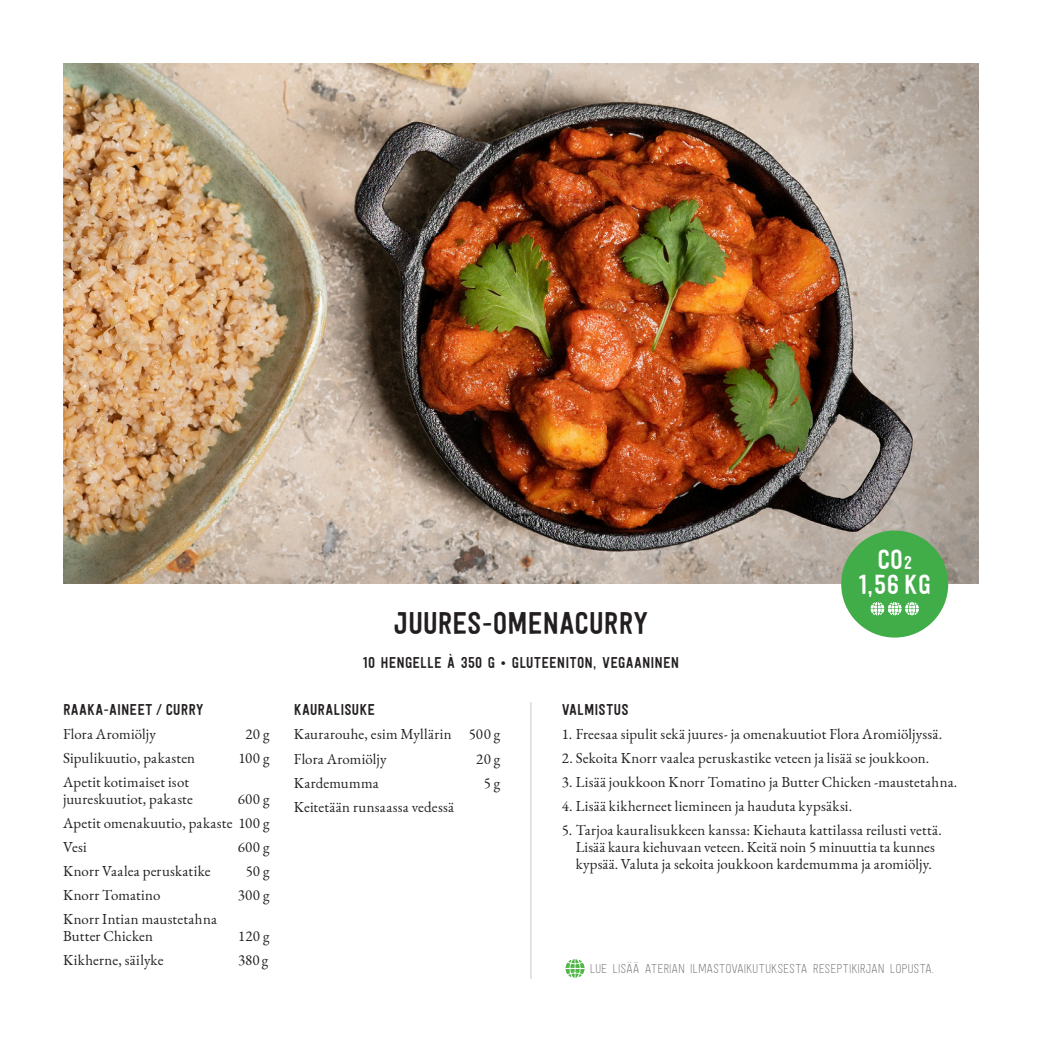
<style>
.page{position:relative;width:1042px;height:1042px;background:#fff}
.page>*{position:absolute;margin:0;border:0;box-sizing:border-box;transform-origin:0 0}
.t1{font:31.5px "Festivo Letters No 19";letter-spacing:-.01em;color:#231f20}
.t2{font:27.65px "Festivo Letters No 19";color:#fff}
.t3{font:15.75px "Festivo Letters No 19";letter-spacing:.005em;color:#231f20}
.t4{font:14.88px/16.6px "EB Garamond";letter-spacing:.01em;color:#231f20}
.t5{font:14.88px "Festivo Letters No 18";letter-spacing:-.015em;color:#6d6f71}
.s1{font-size:18.38px}
</style>
<div class="page">
<img style="left:63px;top:63px;width:916px;height:520px">
<hr style="left:530px;top:702px;width:1px;height:277px;background:#c7c9cb">
<div style="left:841px;top:530px;width:107px;height:107px;background:#41ad49;border-radius:50%"></div>
<svg style="left:870px;top:602px;width:49px;height:13px"></svg>
<svg style="left:566px;top:959px;width:18px;height:18px"></svg>
<p class="t3" style="left:63px;top:700px;width:142px">RAAKA-AINEET / CURRY</p>
<p class="t4" style="left:63px;top:726px;width:94px">Flora Aromiöljy</p>
<p class="t4" style="left:245px;top:726px;width:26px">20 g</p>
<p class="t4" style="left:63px;top:750px;width:134px">Sipulikuutio, pakasten</p>
<p class="t4" style="left:238px;top:750px;width:33px">100 g</p>
<p class="t4" style="left:63px;top:774px;width:131px">Apetit kotimaiset isot juureskuutiot, pakaste</p>
<p class="t4" style="left:238px;top:791px;width:33px">600 g</p>
<p class="t4" style="left:63px;top:815px;width:208px">Apetit omenakuutio, pakaste 100 g</p>
<p class="t4" style="left:63px;top:839px;width:25px">Vesi</p>
<p class="t4" style="left:238px;top:839px;width:33px">600 g</p>
<p class="t4" style="left:63px;top:863px;width:149px">Knorr Vaalea peruskatike</p>
<p class="t4" style="left:246px;top:863px;width:25px">50 g</p>
<p class="t4" style="left:63px;top:887px;width:99px">Knorr Tomatino</p>
<p class="t4" style="left:238px;top:887px;width:33px">300 g</p>
<p class="t4" style="left:63px;top:911px;width:155px">Knorr Intian maustetahna<br>Butter Chicken</p>
<p class="t4" style="left:238px;top:928px;width:33px">120 g</p>
<p class="t4" style="left:63px;top:952px;width:102px">Kikherne, säilyke</p>
<p class="t4" style="left:238px;top:952px;width:32px">380 g</p>
<p class="t1" style="left:393px;top:604px;width:257px">JUURES-OMENACURRY</p>
<p class="t3" style="left:363px;top:653px;width:318px">10 HENGELLE À 350 G • GLUTEENITON, VEGAANINEN</p>
<p class="t2" style="left:877px;top:543px;width:36px">CO<span class="s1">2</span></p>
<p class="t2" style="left:858px;top:568px;width:74px">1,56 KG</p>
<p class="t3" style="left:294px;top:700px;width:83px">KAURALISUKE</p>
<p class="t4" style="left:294px;top:726px;width:208px">Kaurarouhe, esim Myllärin 500 g</p>
<p class="t4" style="left:294px;top:750px;width:94px">Flora Aromiöljy</p>
<p class="t4" style="left:476px;top:750px;width:26px">20 g</p>
<p class="t4" style="left:294px;top:774px;width:86px">Kardemumma</p>
<p class="t4" style="left:484px;top:774px;width:18px">5 g</p>
<p class="t4" style="left:294px;top:798px;width:162px">Keitetään runsaassa vedessä</p>
<p class="t3" style="left:562px;top:700px;width:68px">VALMISTUS</p>
<p class="t4" style="left:562px;top:726px;width:382px">1. Freesaa sipulit sekä juures- ja omenakuutiot Flora Aromiöljyssä.</p>
<p class="t4" style="left:562px;top:750px;width:369px">2. Sekoita Knorr vaalea peruskastike veteen ja lisää se joukkoon.</p>
<p class="t4" style="left:562px;top:774px;width:397px">3. Lisää joukkoon Knorr Tomatino ja Butter Chicken -maustetahna.</p>
<p class="t4" style="left:562px;top:798px;width:292px">4. Lisää kikherneet liemineen ja hauduta kypsäksi.</p>
<p class="t4" style="left:562px;top:822px;width:382px">5. Tarjoa kauralisukkeen kanssa: Kiehauta kattilassa reilusti vettä.</p>
<p class="t4" style="left:576px;top:838px;width:361px">Lisää kaura kiehuvaan veteen. Keitä noin 5 minuuttia ta kunnes</p>
<p class="t4" style="left:576px;top:855px;width:358px">kypsää. Valuta ja sekoita joukkoon kardemumma ja aromiöljy.</p>
<p class="t5" style="left:590px;top:960px;width:346px">LUE LISÄÄ ATERIAN ILMASTOVAIKUTUKSESTA RESEPTIKIRJAN LOPUSTA.</p>
</div>
